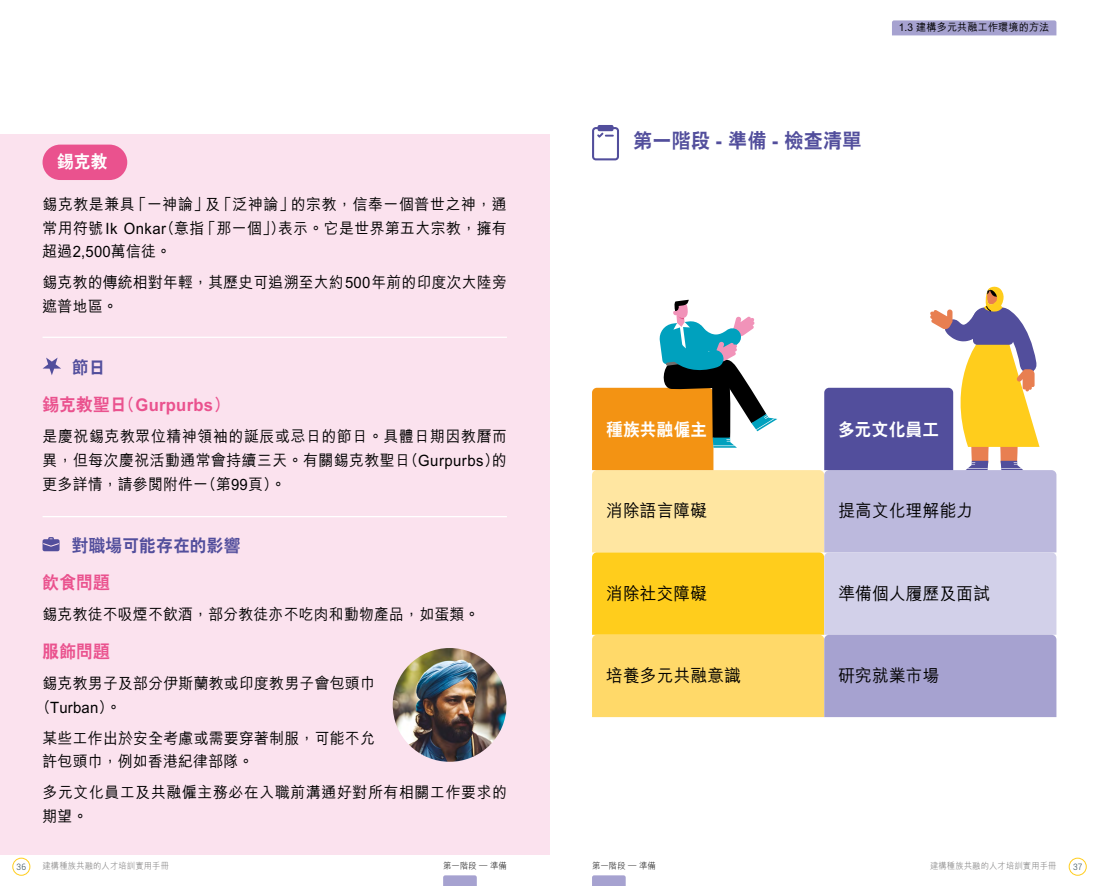
<style>
.page{position:relative;width:1099px;height:886px;background:#fff}
.page>*{position:absolute;margin:0;border:0;box-sizing:border-box;transform-origin:0 0}
.t1{font:20px "C Hei 2 Xbold HKSCS";letter-spacing:.015em;color:#524e9c;scale:.95 1}
.t2{font:17.5px "M Hei Medium HKSCS";letter-spacing:.015em;color:#000;scale:.95 1}
.t3{font:17.5px "C Hei 2 Xbold HKSCS";letter-spacing:.015em;color:#ea528e;scale:.95 1}
.t4{font:17.5px "C Hei 2 Xbold HKSCS";letter-spacing:.015em;color:#fff;scale:.95 1}
.t5{font:17.5px "C Hei 2 Xbold HKSCS";letter-spacing:.015em;color:#524e9c;scale:.95 1}
.t6{font:15.62px/23.8px "M Hei Medium HKSCS";letter-spacing:.02em;color:#000;scale:.95 1}
.t7{font:15.62px/23.8px "M Hei Medium HKSCS";letter-spacing:.045em;color:#000;scale:.95 1}
.t8{font:10.62px "M Hei Medium HKSCS";letter-spacing:.015em;color:#000;scale:.95 1}
.t9{font:8.75px "M Hei Light HKSCS";letter-spacing:.015em;color:#706f6f;scale:.95 1}
.t10{font:8.75px "M Hei Light HKSCS";letter-spacing:.015em;color:#000;scale:.95 1}
.t11{font:300 8.75px "Roboto";color:#213c47;scale:.95 1}
</style>
<div class="page">
<div style="left:0;top:134px;width:549px;height:720px;background:#fbe2ee"></div>
<div style="left:12px;top:858px;width:18px;height:17px;border:1px solid #ffcd1c;border-radius:50%"></div>
<div style="left:1068px;top:858px;width:18px;height:17px;border:1px solid #ffcd1c;border-radius:50%"></div>
<div style="left:43px;top:145px;width:84px;height:35px;background:#ea528e;border-radius:18px"></div>
<svg style="left:592px;top:125px;width:27px;height:35px"></svg>
<img style="left:393px;top:648px;width:113px;height:114px;border-radius:57px">
<svg style="left:592px;top:286px;width:464px;height:431px"></svg>
<hr style="left:43px;top:337px;width:464px;height:1px;background:#fff">
<hr style="left:43px;top:516px;width:464px;height:1px;background:#fff">
<svg style="left:43px;top:537px;width:17px;height:14px"></svg>
<svg style="left:43px;top:358px;width:18px;height:17px"></svg>
<svg style="left:592px;top:875px;width:33px;height:11px"></svg>
<svg style="left:443px;top:875px;width:34px;height:11px"></svg>
<div style="left:892px;top:20px;width:164px;height:15px;background:#a6a2d0"></div>
<p class="t4" style="left:57px;top:150px;width:55px">錫克教</p>
<p class="t6" style="left:43px;top:191px;width:490px;text-align:justify">錫克教是兼具「一神論」及「泛神論」的宗教，信奉一個普世之神，通常用符號 Ik Onkar（意指「那一個」）表示。它是世界第五大宗教，擁有超過2,500萬信徒。</p>
<p class="t6" style="left:43px;top:269px;width:490px">錫克教的傳統相對年輕，其歷史可追溯至大約500年前的印度次大陸旁遮普地區。</p>
<p class="t5" style="left:72px;top:355px;width:37px">節日</p>
<p class="t3" style="left:43px;top:393px;width:199px">錫克教聖日（Gurpurbs）</p>
<p class="t6" style="left:43px;top:423px;width:490px;text-align:justify">是慶祝錫克教眾位精神領袖的誕辰或忌日的節日。具體日期因教曆而異，但每次慶祝活動通常會持續三天。有關錫克教聖日（Gurpurbs）的更多詳情，請參閱附件一（第99頁）。</p>
<p class="t5" style="left:72px;top:533px;width:179px">對職場可能存在的影響</p>
<p class="t3" style="left:43px;top:571px;width:72px">飲食問題</p>
<p class="t6" style="left:43px;top:601px;width:461px">錫克教徒不吸煙不飲酒，部分教徒亦不吃肉和動物產品，如蛋類。</p>
<p class="t3" style="left:43px;top:640px;width:72px">服飾問題</p>
<p class="t6" style="left:35px;top:670px;width:359px;text-indent:7px">錫克教男子及部分伊斯蘭教或印度教男子會包頭巾（Turban）。</p>
<p class="t6" style="left:43px;top:725px;width:351px">某些工作出於安全考慮或需要穿著制服，可能不允許包頭巾，例如香港紀律部隊。</p>
<p class="t7" style="left:43px;top:779px;width:490px">多元文化員工及共融僱主務必在入職前溝通好對所有相關工作要求的期望。</p>
<p class="t8" style="left:898px;top:20px;width:160px">1.3 建構多元共融工作環境的方法</p>
<p class="t1" style="left:633px;top:127px;width:242px">第一階段 - 準備 - 檢查清單</p>
<p class="t4" style="left:606px;top:417px;width:108px">種族共融僱主</p>
<p class="t4" style="left:838px;top:417px;width:108px">多元文化員工</p>
<p class="t2" style="left:606px;top:498px;width:108px">消除語言障礙</p>
<p class="t2" style="left:838px;top:498px;width:143px">提高文化理解能力</p>
<p class="t2" style="left:606px;top:581px;width:108px">消除社交障礙</p>
<p class="t2" style="left:838px;top:581px;width:161px">準備個人履歷及面試</p>
<p class="t2" style="left:606px;top:663px;width:143px">培養多元共融意識</p>
<p class="t2" style="left:838px;top:663px;width:108px">研究就業市場</p>
<p class="t11" style="left:17px;top:860px;width:11px">36</p>
<p class="t9" style="left:43px;top:860px;width:135px">建構種族共融的人才培訓實用手冊</p>
<p class="t9" style="left:930px;top:860px;width:135px">建構種族共融的人才培訓實用手冊</p>
<p class="t11" style="left:1072px;top:860px;width:11px">37</p>
<p class="t10" style="left:443px;top:860px;width:69px">第一階段 — 準備</p>
<p class="t10" style="left:592px;top:860px;width:69px">第一階段 — 準備</p>
</div>
